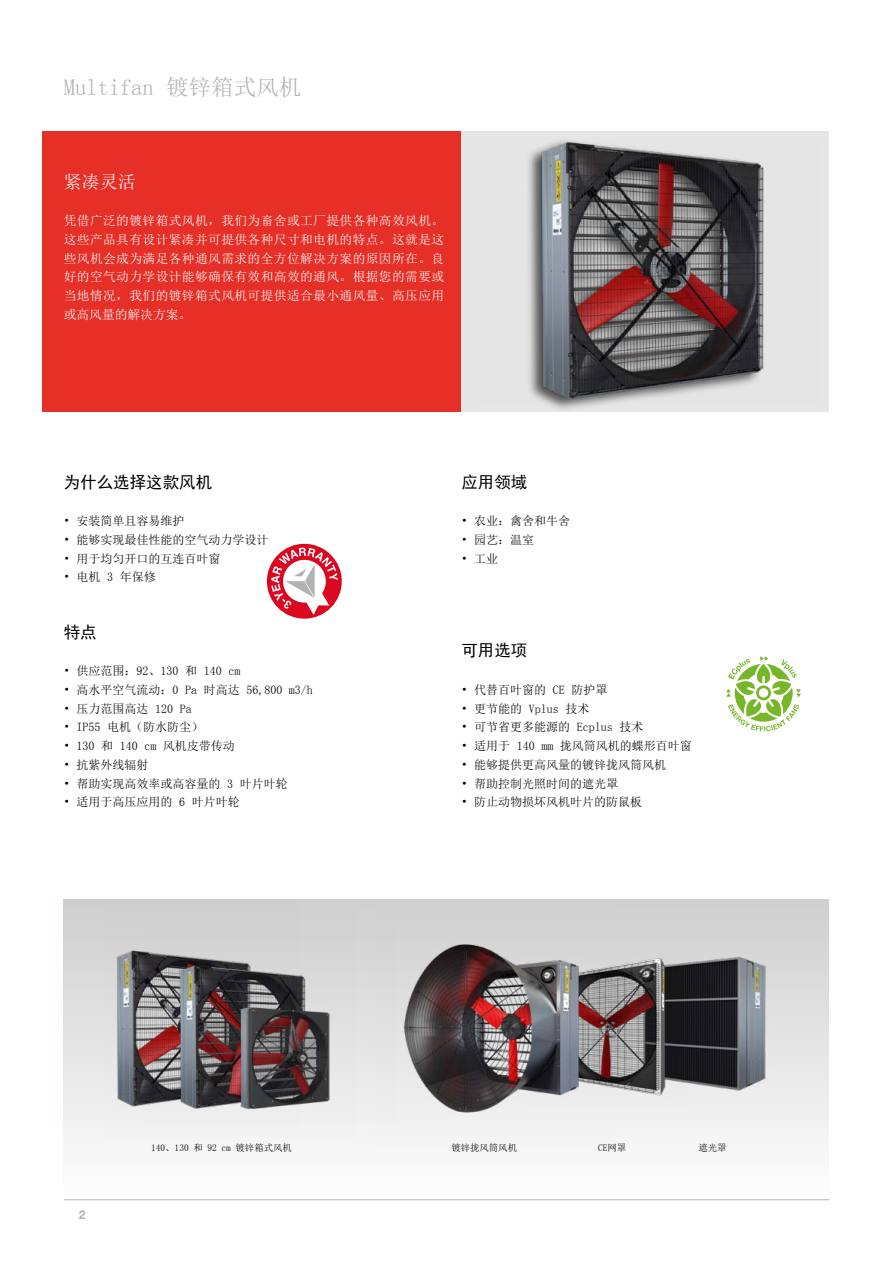
<style>
.page{position:relative;width:893px;height:1263px;background:#fff}
.page>*{position:absolute;margin:0;border:0;box-sizing:border-box;transform-origin:0 0}
.t1{font:22.5px "Sim Sun";color:#b3b2b2}
.t2{font:18px "Sim Sun";color:#fff}
.t3{font:16.5px "Sim Hei";color:#000}
.t4{font:12.75px/18.8px "Sim Sun";letter-spacing:.03em;color:#fff;text-align:justify}
.t5{font:12px "Sim Sun";color:#000}
.t6{font:700 12px "Helvetica Neue";color:#b3b2b2}
.t7{font:9.3px "Sim Sun";color:#000}
</style>
<div class="page">
<svg style="left:64px;top:900px;width:765px;height:300px"></svg>
<div style="left:461px;top:131px;width:368px;height:281px;background:#e5e5e5"></div>
<div style="left:43px;top:131px;width:418px;height:281px;background:#e63027"></div>
<svg style="left:726px;top:656px;width:75px;height:75px"></svg>
<svg style="left:267px;top:544px;width:75px;height:75px"></svg>
<svg style="left:271px;top:548px;width:67px;height:67px"></svg>
<div style="left:526px;top:138px;width:238px;height:274px;background:#000;opacity:.65"></div>
<img style="left:526px;top:140px;width:238px;height:263px">
<img style="left:63px;top:900px;width:235px;height:227px">
<img style="left:615px;top:913px;width:214px;height:214px">
<img style="left:105px;top:908px;width:251px;height:228px">
<img style="left:614px;top:947px;width:74px;height:158px">
<img style="left:144px;top:930px;width:231px;height:195px">
<img style="left:375px;top:906px;width:239px;height:239px">
<h1 class="t1" style="left:64px;top:75px;width:239px">Multifan 镀锌箱式风机</h1>
<h2 class="t2" style="left:64px;top:172px;width:73px">紧凑灵活</h2>
<p class="t4" style="left:64px;top:211px;width:382px">凭借广泛的镀锌箱式风机，我们为畜舍或工厂提供各种高效风机。这些产品具有设计紧凑并可提供各种尺寸和电机的特点。这就是这些风机会成为满足各种通风需求的全方位解决方案的原因所在。良好的空气动力学设计能够确保有效和高效的通风。根据您的需要或当地情况，我们的镀锌箱式风机可提供适合最小通风量、高压应用或高风量的解决方案。</p>
<h3 class="t3" style="left:64px;top:473px;width:150px">为什么选择这款风机</h3>
<p class="t5" style="left:64px;top:515px;width:122px">• 安装简单且容易维护</p>
<p class="t5" style="left:64px;top:533px;width:206px">• 能够实现最佳性能的空气动力学设计</p>
<p class="t5" style="left:64px;top:552px;width:158px">• 用于均匀开口的互连百叶窗</p>
<p class="t5" style="left:64px;top:571px;width:93px">• 电机 3 年保修</p>
<h3 class="t3" style="left:64px;top:623px;width:34px">特点</h3>
<p class="t5" style="left:64px;top:665px;width:178px">• 供应范围：92、130 和 140 cm</p>
<p class="t5" style="left:64px;top:683px;width:251px">• 高水平空气流动：0 Pa 时高达 56,800 m3/h</p>
<p class="t5" style="left:64px;top:702px;width:129px">• 压力范围高达 120 Pa</p>
<p class="t5" style="left:64px;top:721px;width:141px">• IP55 电机（防水防尘）</p>
<p class="t5" style="left:64px;top:740px;width:173px">• 130 和 140 cm 风机皮带传动</p>
<p class="t5" style="left:64px;top:758px;width:86px">• 抗紫外线辐射</p>
<p class="t5" style="left:64px;top:777px;width:225px">• 帮助实现高效率或高容量的 3 叶片叶轮</p>
<p class="t5" style="left:64px;top:796px;width:177px">• 适用于高压应用的 6 叶片叶轮</p>
<h3 class="t3" style="left:461px;top:473px;width:67px">应用领域</h3>
<p class="t5" style="left:461px;top:515px;width:110px">• 农业：禽舍和牛舍</p>
<p class="t5" style="left:461px;top:533px;width:74px">• 园艺：温室</p>
<p class="t5" style="left:461px;top:552px;width:38px">• 工业</p>
<h3 class="t3" style="left:461px;top:642px;width:67px">可用选项</h3>
<p class="t5" style="left:461px;top:683px;width:147px">• 代替百叶窗的 CE 防护罩</p>
<p class="t5" style="left:461px;top:702px;width:129px">• 更节能的 Vplus 技术</p>
<p class="t5" style="left:461px;top:721px;width:183px">• 可节省更多能源的 Ecplus 技术</p>
<p class="t5" style="left:461px;top:740px;width:232px">• 适用于 140 mm 拢风筒风机的蝶形百叶窗</p>
<p class="t5" style="left:461px;top:758px;width:206px">• 能够提供更高风量的镀锌拢风筒风机</p>
<p class="t5" style="left:461px;top:777px;width:158px">• 帮助控制光照时间的遮光罩</p>
<p class="t5" style="left:461px;top:796px;width:182px">• 防止动物损坏风机叶片的防鼠板</p>
<p class="t6" style="left:79px;top:1205px;width:8px">2</p>
<p class="t7" style="left:151px;top:1142px;width:142px">140、130 和 92 cm 镀锌箱式风机</p>
<p class="t7" style="left:451px;top:1143px;width:67px">镀锌拢风筒风机</p>
<p class="t7" style="left:598px;top:1143px;width:30px">CE网罩</p>
<p class="t7" style="left:699px;top:1142px;width:30px">遮光罩</p>
</div>
